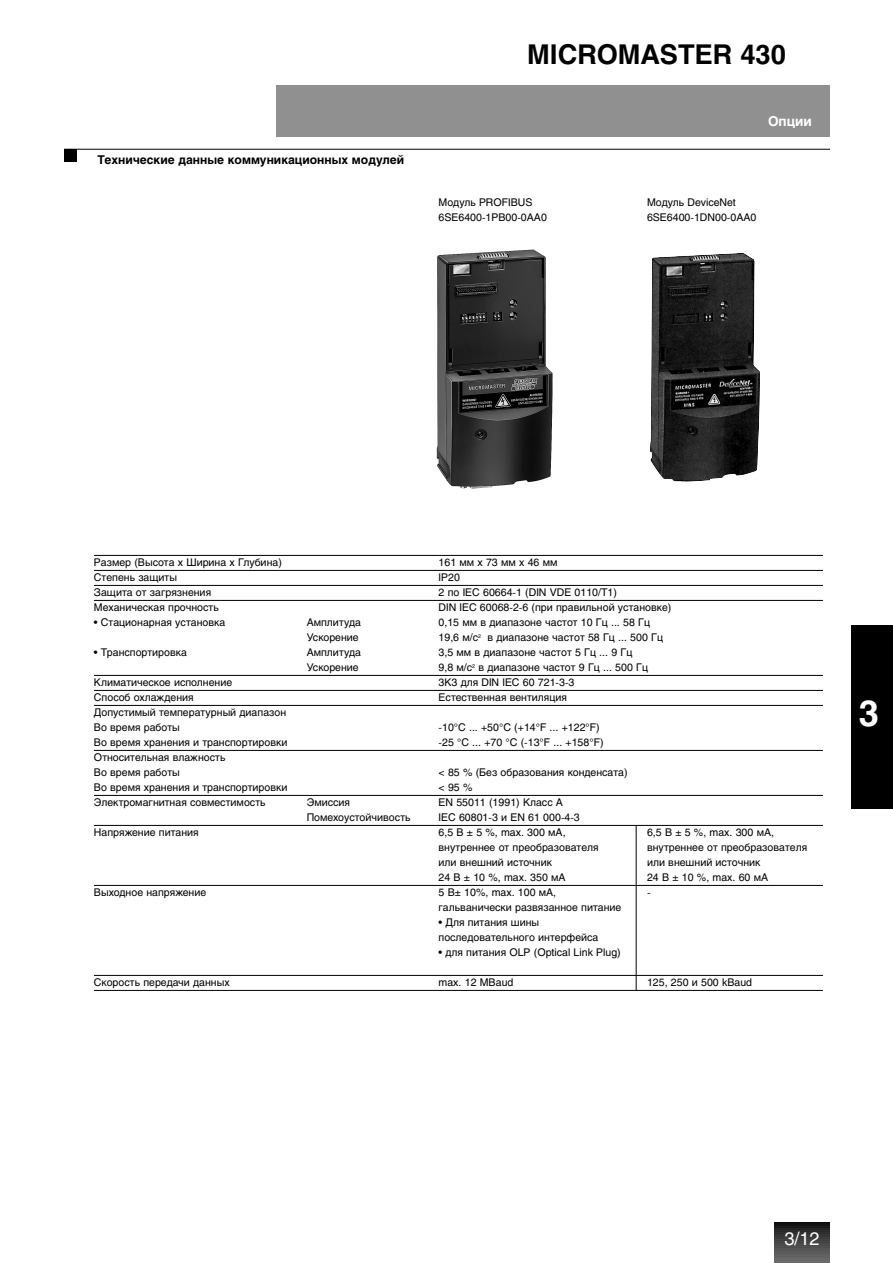
<style>
.page{position:relative;width:893px;height:1263px;background:#fff}
.page>*{position:absolute;margin:0;border:0;box-sizing:border-box;transform-origin:0 0}
.t1{font:700 36px "Helios";color:#fff}
.t2{font:700 27px "Helios";color:#000}
.t3{font:18px "Helios";color:#fff}
.t4{font:700 13.5px "Helios";color:#fff}
.t5{font:700 12px "Helios";color:#000}
.t6{font:10.5px/15px "Helios";color:#000}
</style>
<div class="page">
<div style="left:277px;top:85px;width:553px;height:51px;background:#909090"></div>
<hr style="left:64px;top:149px;width:766px;height:1px;background:#000">
<div style="left:64px;top:149px;width:13px;height:13px;background:#000"></div>
<hr style="left:774px;top:1262px;width:55px;height:1px;background:#6a6a6a">
<hr style="left:774px;top:1261px;width:55px;height:1px;background:#686868">
<hr style="left:774px;top:1260px;width:55px;height:1px;background:#666">
<hr style="left:774px;top:1259px;width:55px;height:1px;background:#656565">
<hr style="left:774px;top:1258px;width:55px;height:1px;background:#636363">
<hr style="left:774px;top:1257px;width:55px;height:1px;background:#616161">
<hr style="left:774px;top:1256px;width:55px;height:1px;background:#5f5f5f">
<hr style="left:774px;top:1255px;width:55px;height:1px;background:#5e5e5e">
<hr style="left:774px;top:1254px;width:55px;height:1px;background:#5c5c5c">
<hr style="left:774px;top:1253px;width:55px;height:1px;background:#5a5a5a">
<hr style="left:774px;top:1252px;width:55px;height:1px;background:#585858">
<hr style="left:774px;top:1251px;width:55px;height:1px;background:#555">
<hr style="left:774px;top:1250px;width:55px;height:1px;background:#545454">
<hr style="left:774px;top:1249px;width:55px;height:1px;background:#515151">
<hr style="left:774px;top:1248px;width:55px;height:1px;background:#505050">
<hr style="left:774px;top:1247px;width:55px;height:1px;background:#4d4d4d">
<hr style="left:774px;top:1246px;width:55px;height:1px;background:#4c4c4c">
<hr style="left:774px;top:1245px;width:55px;height:1px;background:#494949">
<hr style="left:774px;top:1244px;width:55px;height:1px;background:#484848">
<hr style="left:774px;top:1243px;width:55px;height:1px;background:#454545">
<hr style="left:774px;top:1242px;width:55px;height:1px;background:#444">
<hr style="left:774px;top:1241px;width:55px;height:1px;background:#414141">
<hr style="left:774px;top:1240px;width:55px;height:1px;background:#3e3e3e">
<hr style="left:774px;top:1239px;width:55px;height:1px;background:#3c3c3c">
<hr style="left:774px;top:1238px;width:55px;height:1px;background:#3b3b3b">
<hr style="left:774px;top:1237px;width:55px;height:1px;background:#383838">
<hr style="left:774px;top:1236px;width:55px;height:1px;background:#343434">
<hr style="left:774px;top:1235px;width:55px;height:1px;background:#323232">
<hr style="left:774px;top:1234px;width:55px;height:1px;background:#2f2f2f">
<hr style="left:774px;top:1233px;width:55px;height:1px;background:#2d2d2d">
<hr style="left:774px;top:1232px;width:55px;height:1px;background:#2a2a2a">
<hr style="left:774px;top:1231px;width:55px;height:1px;background:#282828">
<hr style="left:774px;top:1230px;width:55px;height:1px;background:#262626">
<hr style="left:774px;top:1229px;width:55px;height:1px;background:#202020">
<hr style="left:774px;top:1228px;width:55px;height:1px;background:#1d1d1d">
<hr style="left:774px;top:1227px;width:55px;height:1px;background:#181818">
<hr style="left:774px;top:1226px;width:55px;height:1px;background:#161616">
<hr style="left:774px;top:1225px;width:55px;height:1px;background:#101010">
<hr style="left:774px;top:1224px;width:55px;height:1px;background:#101010">
<hr style="left:774px;top:1223px;width:55px;height:1px;background:#0a0a0a">
<hr style="left:774px;top:1222px;width:55px;height:1px;background:#060606">
<div style="left:851px;top:625px;width:41px;height:183px;background:#000"></div>
<hr style="left:94px;top:555px;width:729px;height:1px;background:#000">
<hr style="left:94px;top:570px;width:729px;height:1px;background:#000">
<hr style="left:94px;top:585px;width:729px;height:1px;background:#000">
<hr style="left:94px;top:600px;width:729px;height:1px;background:#000">
<hr style="left:94px;top:675px;width:729px;height:1px;background:#000">
<hr style="left:94px;top:690px;width:729px;height:1px;background:#000">
<hr style="left:94px;top:705px;width:729px;height:1px;background:#000">
<hr style="left:94px;top:750px;width:729px;height:1px;background:#000">
<hr style="left:94px;top:795px;width:729px;height:1px;background:#000">
<hr style="left:94px;top:825px;width:729px;height:1px;background:#000">
<hr style="left:94px;top:885px;width:729px;height:1px;background:#000">
<hr style="left:94px;top:975px;width:729px;height:1px;background:#000">
<hr style="left:94px;top:990px;width:729px;height:1px;background:#000">
<img style="left:650px;top:253px;width:110px;height:229px">
<img style="left:436px;top:249px;width:116px;height:240px">
<hr style="left:635px;top:825px;width:1px;height:165px;background:#000">
<p class="t5" style="left:98px;top:155px;width:308px">Технические данные коммуникационных модулей</p>
<h2 class="t2" style="left:527px;top:44px;width:260px">MICROMASTER 430</h2>
<p class="t4" style="left:768px;top:116px;width:45px">Опции</p>
<p class="t6" style="left:438px;top:196px;width:95px">Модуль PROFIBUS</p>
<p class="t6" style="left:647px;top:196px;width:90px">Модуль DeviceNet</p>
<p class="t6" style="left:438px;top:211px;width:110px">6SE6400-1PB00-0AA0</p>
<p class="t6" style="left:647px;top:211px;width:111px">6SE6400-1DN00-0AA0</p>
<p class="t6" style="left:94px;top:556px;width:189px">Размер (Высота x Ширина x Глубина)</p>
<p class="t6" style="left:438px;top:556px;width:120px">161 мм x 73 мм x 46 мм</p>
<p class="t6" style="left:94px;top:571px;width:85px">Степень защиты</p>
<p class="t6" style="left:438px;top:571px;width:23px">IP20</p>
<p class="t6" style="left:94px;top:586px;width:119px">Защита от загрязнения</p>
<p class="t6" style="left:438px;top:586px;width:180px">2 по IEC 60664-1 (DIN VDE 0110/T1)</p>
<p class="t6" style="left:94px;top:601px;width:126px">Механическая прочность</p>
<p class="t6" style="left:438px;top:601px;width:234px">DIN IEC 60068-2-6 (при правильной установке)</p>
<p class="t6" style="left:94px;top:616px;width:133px">• Стационарная установка</p>
<p class="t6" style="left:307px;top:616px;width:56px">Амплитуда</p>
<p class="t6" style="left:438px;top:616px;width:213px">0,15 мм в диапазоне частот 10 Гц ... 58 Гц</p>
<p class="t6" style="left:307px;top:631px;width:54px">Ускорение</p>
<p class="t6" style="left:438px;top:631px;width:226px">19,6 м/с<sup>2</sup> в диапазоне частот 58 Гц ... 500 Гц</p>
<p class="t6" style="left:94px;top:646px;width:95px">• Транспортировка</p>
<p class="t6" style="left:307px;top:646px;width:56px">Амплитуда</p>
<p class="t6" style="left:438px;top:646px;width:195px">3,5 мм в диапазоне частот 5 Гц ... 9 Гц</p>
<p class="t6" style="left:307px;top:661px;width:54px">Ускорение</p>
<p class="t6" style="left:438px;top:661px;width:211px">9,8 м/с<sup>2</sup> в диапазоне частот 9 Гц ... 500 Гц</p>
<p class="t6" style="left:94px;top:676px;width:140px">Климатическое исполнение</p>
<p class="t6" style="left:438px;top:676px;width:137px">3K3 для DIN IEC 60 721-3-3</p>
<p class="t6" style="left:94px;top:691px;width:101px">Способ охлаждения</p>
<p class="t6" style="left:438px;top:691px;width:130px">Естественная вентиляция</p>
<p class="t6" style="left:94px;top:706px;width:194px">Допустимый температурный диапазон<br>Во время работы</p>
<p class="t6" style="left:438px;top:721px;width:163px">-10°C ... +50°C (+14°F ... +122°F)</p>
<p class="t6" style="left:94px;top:736px;width:195px">Во время хранения и транспортировки</p>
<p class="t6" style="left:438px;top:736px;width:166px">-25 °C ... +70 °C (-13°F ... +158°F)</p>
<p class="t6" style="left:94px;top:751px;width:133px">Относительная влажность<br>Во время работы</p>
<p class="t6" style="left:438px;top:766px;width:191px">&lt; 85 % (Без образования конденсата)</p>
<p class="t6" style="left:94px;top:781px;width:195px">Во время хранения и транспортировки</p>
<p class="t6" style="left:438px;top:781px;width:35px">&lt; 95 %</p>
<p class="t6" style="left:94px;top:796px;width:173px">Электромагнитная совместимость</p>
<p class="t6" style="left:307px;top:796px;width:45px">Эмиссия</p>
<p class="t6" style="left:438px;top:796px;width:126px">EN 55011 (1991) Класс A</p>
<p class="t6" style="left:307px;top:811px;width:105px">Помехоустойчивость</p>
<p class="t6" style="left:438px;top:811px;width:143px">IEC 60801-3 и EN 61 000-4-3</p>
<p class="t6" style="left:94px;top:826px;width:106px">Напряжение питания</p>
<p class="t6" style="left:438px;top:826px;width:129px">6,5 В ± 5 %, max. 300 мA,</p>
<p class="t6" style="left:647px;top:826px;width:129px">6,5 В ± 5 %, max. 300 мA,</p>
<p class="t6" style="left:438px;top:841px;width:162px">внутреннее от преобразователя</p>
<p class="t6" style="left:647px;top:841px;width:162px">внутреннее от преобразователя</p>
<p class="t6" style="left:438px;top:856px;width:115px">или внешний источник</p>
<p class="t6" style="left:647px;top:856px;width:115px">или внешний источник</p>
<p class="t6" style="left:438px;top:871px;width:129px">24 В ± 10 %, max. 350 мA</p>
<p class="t6" style="left:647px;top:871px;width:123px">24 В ± 10 %, max. 60 мA</p>
<p class="t6" style="left:94px;top:886px;width:114px">Выходное напряжение</p>
<p class="t6" style="left:438px;top:886px;width:119px">5 В± 10%, max. 100 мA,</p>
<p class="t6" style="left:647px;top:886px;width:5px">-</p>
<p class="t6" style="left:438px;top:901px;width:184px">гальванически развязанное питание</p>
<p class="t6" style="left:438px;top:916px;width:161px">• Для питания шины последовательного интерфейса</p>
<p class="t6" style="left:438px;top:946px;width:184px">• для питания OLP (Optical Link Plug)</p>
<p class="t6" style="left:94px;top:976px;width:137px">Скорость передачи данных</p>
<p class="t6" style="left:438px;top:976px;width:76px">max. 12 MBaud</p>
<p class="t6" style="left:647px;top:976px;width:107px">125, 250 и 500 kBaud</p>
<h1 class="t1" style="left:858px;top:699px;width:22px">3</h1>
<h3 class="t3" style="left:784px;top:1232px;width:37px">3/12</h3>
</div>
